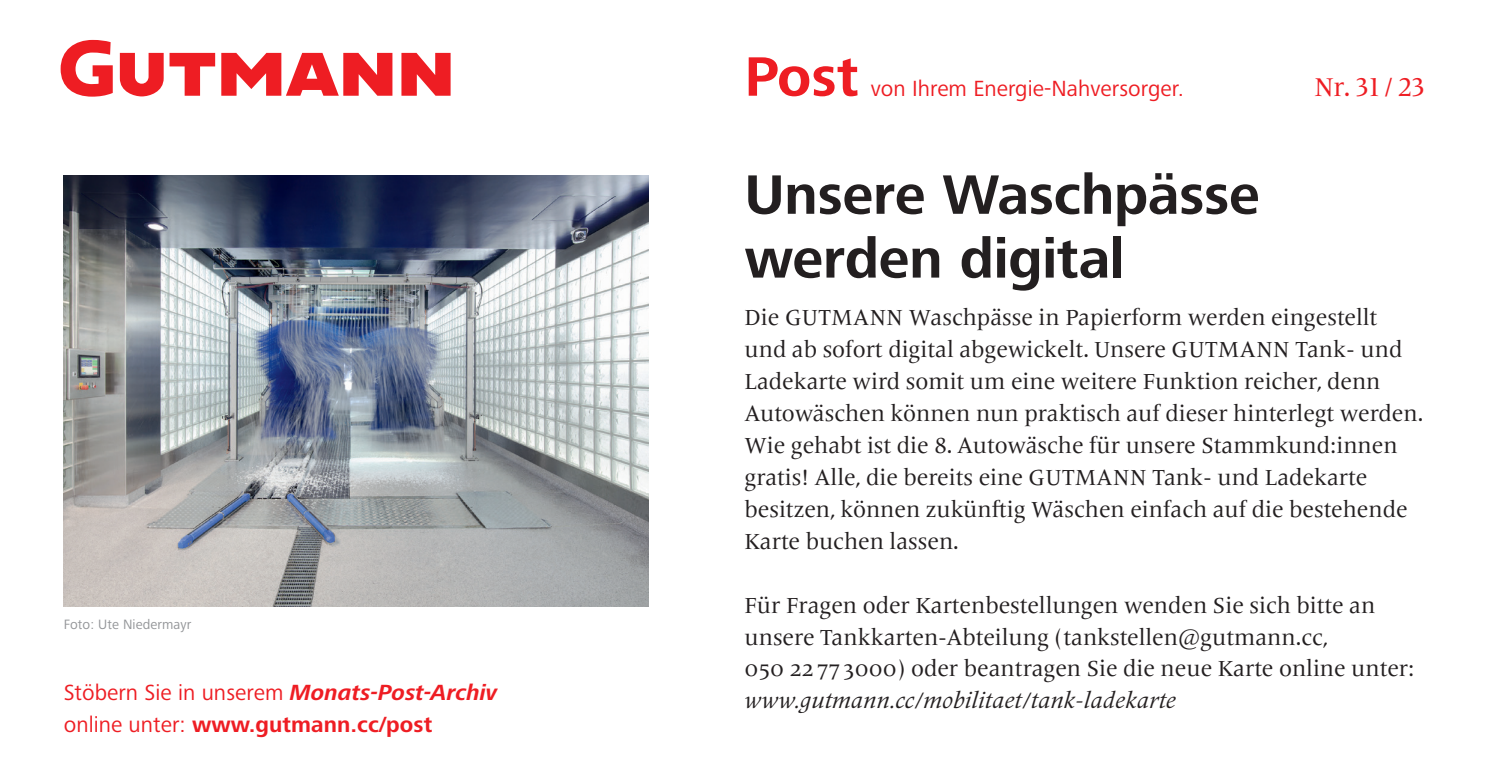
<style>
.page{position:relative;width:1489px;height:780px;background:#fff}
.page>*{position:absolute;margin:0;border:0;box-sizing:border-box;transform-origin:0 0}
.t1{font:700 57.5px/63.8px "Frutiger Next Pro";letter-spacing:-.01em;color:#231f20}
.t2{font:700 57.5px "Frutiger Next Pro";color:#ee1d23}
.t3{font:27px "Frutiger Serif LT Pro";color:#ee1d23}
.t4{font:22.75px/32px "Frutiger Serif LT Pro";color:#231f20}
.t5{font:22.75px/32px "Frutiger Next Pro";letter-spacing:.005em;color:#ee1d23}
.t6{font:italic 22.75px "Frutiger Serif LT Pro";color:#231f20}
.t7{font:14px "Frutiger Next Pro";letter-spacing:.005em;color:#939598}
.s1{font-weight:700;font-style:italic}
.s2{font-weight:700}
</style>
<div class="page">
<svg style="left:221px;top:53px;width:171px;height:43px"></svg>
<svg style="left:61px;top:40px;width:52px;height:57px"></svg>
<svg style="left:120px;top:53px;width:95px;height:43px"></svg>
<svg style="left:401px;top:53px;width:49px;height:43px"></svg>
<img style="left:64px;top:175px;width:584px;height:431px">
<p class="t7" style="left:64px;top:616px;width:129px">Foto: Ute Niedermayr</p>
<p class="t5" style="left:64px;top:676px;width:435px">Stöbern Sie in unserem <span class="s1">Monats-Post-Archiv </span>online unter: <span class="s2">www.gutmann.cc/post</span></p>
<h1 class="t2" style="left:744px;top:44px;width:116px">Post</h1>
<p class="t5" style="left:870px;top:72px;width:315px">von Ihrem Energie-Nahversorger.</p>
<p class="t3" style="left:1314px;top:71px;width:112px">Nr. 31/ 23</p>
<h1 class="t1" style="left:744px;top:163px;width:516px">Unsere Waschpässe werden digital</h1>
<p class="t4" style="left:744px;top:302px;width:680px">Die GUTMANN Waschpässe in Papierform werden eingestellt und ab sofort digital abgewickelt. Unsere GUTMANN Tank- und Ladekarte wird somit um eine weitere Funktion reicher, denn Autowäschen können nun praktisch auf dieser hinterlegt werden.<br>Wie gehabt ist die 8. Autowäsche für unsere Stammkund:innen gratis! Alle, die bereits eine GUTMANN Tank- und Ladekarte besitzen, können zukünftig Wäschen einfach auf die bestehende Karte buchen lassen.</p>
<p class="t4" style="left:744px;top:589px;width:671px">Für Fragen oder Kartenbestellungen wenden Sie sich bitte an unsere Tankkarten-Abteilung (tankstellen@gutmann.cc,<br>050 22773000) oder beantragen Sie die neue Karte online unter:</p>
<p class="t6" style="left:744px;top:687px;width:433px">www.gutmann.cc/mobilitaet/tank-ladekarte</p>
</div>
